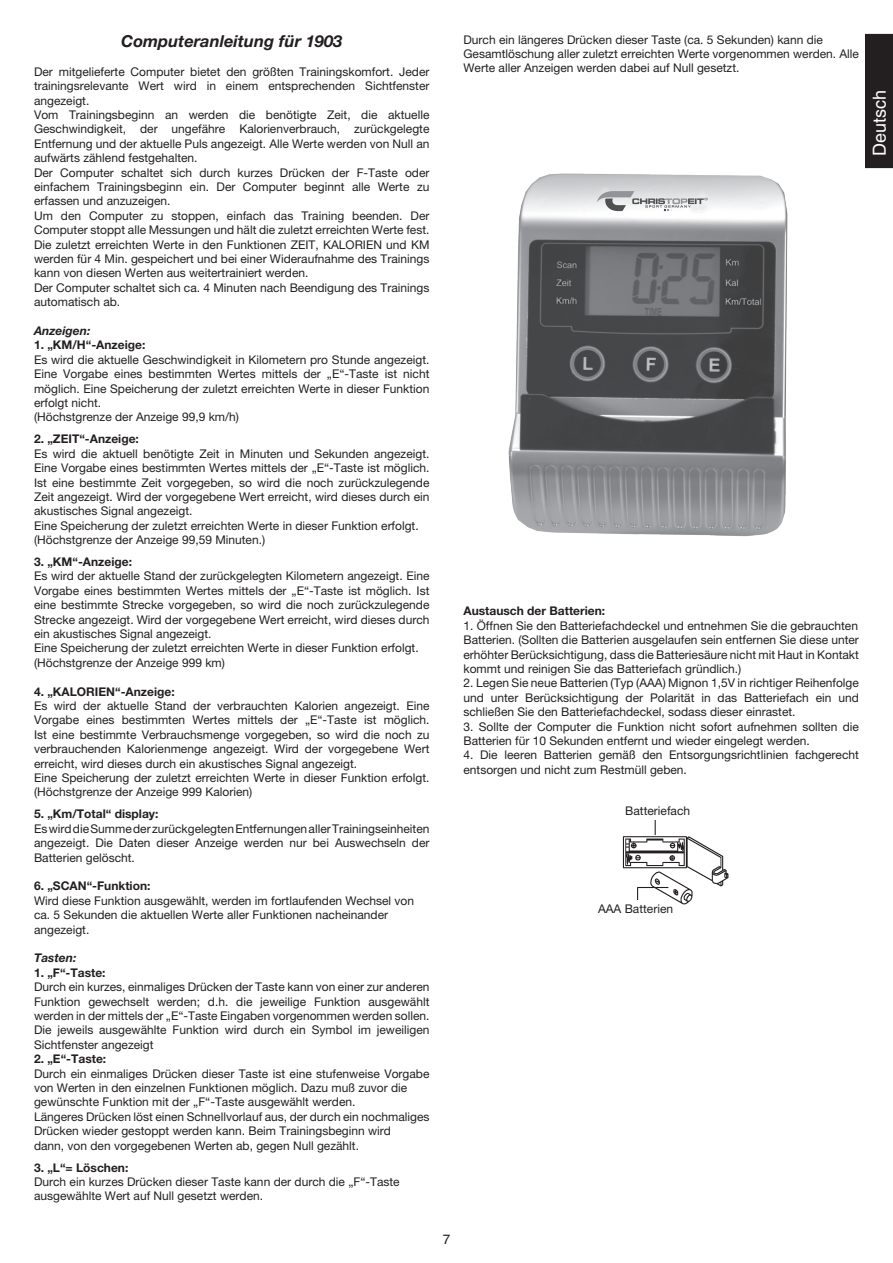
<style>
.page{position:relative;width:893px;height:1263px;background:#fff}
.page>*{position:absolute;margin:0;border:0;box-sizing:border-box;transform-origin:0 0}
.t1{font:18px "Helvetica";color:#fff}
.t2{font:italic 700 16.5px "Helvetica Neue";color:#231f20}
.t3{font:13.5px "Helvetica";color:#231f20}
.t4{font:12px/14.4px "Helvetica Neue";color:#231f20}
.t5{font:700 12px "Helvetica Neue";color:#231f20}
.t6{font:italic 700 12px "Helvetica Neue";color:#231f20}
</style>
<div class="page">
<img style="left:622px;top:820px;width:107px;height:85px">
<div style="left:583px;top:901px;width:88px;height:24px;background:#fff"></div>
<img style="left:508px;top:173px;width:280px;height:364px">
<div style="left:865px;top:34px;width:28px;height:134px;background:#231f20"></div>
<h2 class="t2" style="left:121px;top:31px;width:223px">Computeranleitung für 1903</h2>
<p class="t4" style="left:34px;top:64px;width:397px">Der mitgelieferte Computer bietet den größten Trainingskomfort. Jeder trainingsrelevante Wert wird in einem entsprechenden Sichtfenster angezeigt.<br>Vom Trainingsbeginn an werden die benötigte Zeit, die aktuelle Geschwindigkeit, der ungefähre Kalorienverbrauch, zurückgelegte Entfernung und der aktuelle Puls angezeigt. Alle Werte werden von Null an aufwärts zählend festgehalten.<br>Der Computer schaltet sich durch kurzes Drücken der F-Taste oder einfachem Trainingsbeginn ein. Der Computer beginnt alle Werte zu erfassen und anzuzeigen.<br>Um den Computer zu stoppen, einfach das Training beenden. Der Computer stoppt alle Messungen und hält die zuletzt erreichten Werte fest.<br>Die zuletzt erreichten Werte in den Funktionen ZEIT, KALORIEN und KM werden für 4 Min. gespeichert und bei einer Wideraufnahme des Trainings kann von diesen Werten aus weitertrainiert werden.<br>Der Computer schaltet sich ca. 4 Minuten nach Beendigung des Trainings automatisch ab.</p>
<p class="t6" style="left:34px;top:323px;width:58px">Anzeigen:</p>
<p class="t5" style="left:34px;top:338px;width:113px">1. „KM/H“-Anzeige:</p>
<p class="t4" style="left:34px;top:352px;width:397px">Es wird die aktuelle Geschwindigkeit in Kilometern pro Stunde angezeigt.<br>Eine Vorgabe eines bestimmten Wertes mittels der „E“-Taste ist nicht möglich. Eine Speicherung der zuletzt erreichten Werte in dieser Funktion erfolgt nicht.<br>(Höchstgrenze der Anzeige 99,9 km/h)</p>
<p class="t5" style="left:34px;top:432px;width:106px">2. „ZEIT“-Anzeige:</p>
<p class="t4" style="left:34px;top:446px;width:397px">Es wird die aktuell benötigte Zeit in Minuten und Sekunden angezeigt.<br>Eine Vorgabe eines bestimmten Wertes mittels der „E“-Taste ist möglich.<br>Ist eine bestimmte Zeit vorgegeben, so wird die noch zurückzulegende Zeit angezeigt. Wird der vorgegebene Wert erreicht, wird dieses durch ein akustisches Signal angezeigt.<br>Eine Speicherung der zuletzt erreichten Werte in dieser Funktion erfolgt. (Höchstgrenze der Anzeige 99,59 Minuten.)</p>
<p class="t5" style="left:34px;top:554px;width:99px">3. „KM“-Anzeige:</p>
<p class="t4" style="left:34px;top:569px;width:397px">Es wird der aktuelle Stand der zurückgelegten Kilometern angezeigt. Eine Vorgabe eines bestimmten Wertes mittels der „E“-Taste ist möglich. Ist eine bestimmte Strecke vorgegeben, so wird die noch zurückzulegende Strecke angezeigt. Wird der vorgegebene Wert erreicht, wird dieses durch ein akustisches Signal angezeigt.<br>Eine Speicherung der zuletzt erreichten Werte in dieser Funktion erfolgt. (Höchstgrenze der Anzeige 999 km)</p>
<p class="t5" style="left:34px;top:684px;width:142px">4. „KALORIEN“-Anzeige:</p>
<p class="t4" style="left:34px;top:698px;width:397px">Es wird der aktuelle Stand der verbrauchten Kalorien angezeigt. Eine Vorgabe eines bestimmten Wertes mittels der „E“-Taste ist möglich.<br>Ist eine bestimmte Verbrauchsmenge vorgegeben, so wird die noch zu verbrauchenden Kalorienmenge angezeigt. Wird der vorgegebene Wert erreicht, wird dieses durch ein akustisches Signal angezeigt.<br>Eine Speicherung der zuletzt erreichten Werte in dieser Funktion erfolgt. (Höchstgrenze der Anzeige 999 Kalorien)</p>
<p class="t5" style="left:34px;top:807px;width:126px">5. „Km/Total“ display:</p>
<p class="t4" style="left:34px;top:821px;width:397px;text-align:justify">Es wird die Summe der zurückgelegten Entfernungen aller Trainingseinheiten angezeigt. Die Daten dieser Anzeige werden nur bei Auswechseln der Batterien gelöscht.</p>
<p class="t5" style="left:34px;top:879px;width:118px">6. „SCAN“-Funktion:</p>
<p class="t4" style="left:34px;top:893px;width:382px">Wird diese Funktion ausgewählt, werden im fortlaufenden Wechsel von ca. 5 Sekunden die aktuellen Werte aller Funktionen nacheinander angezeigt.</p>
<p class="t6" style="left:34px;top:951px;width:44px">Tasten:</p>
<p class="t5" style="left:34px;top:965px;width:73px">1. „F“-Taste:</p>
<p class="t4" style="left:34px;top:979px;width:397px;text-align:justify">Durch ein kurzes, einmaliges Drücken der Taste kann von einer zur anderen Funktion gewechselt werden; d.h. die jeweilige Funktion ausgewählt werden in der mittels der „E“-Taste Eingaben vorgenommen werden sollen.<br>Die jeweils ausgewählte Funktion wird durch ein Symbol im jeweiligen Sichtfenster angezeigt</p>
<p class="t5" style="left:34px;top:1051px;width:74px">2. „E“-Taste:</p>
<p class="t4" style="left:34px;top:1066px;width:397px">Durch ein einmaliges Drücken dieser Taste ist eine stufenweise Vorgabe von Werten in den einzelnen Funktionen möglich. Dazu muß zuvor die gewünschte Funktion mit der „F“-Taste ausgewählt werden.<br>Längeres Drücken löst einen Schnellvorlauf aus, der durch ein nochmaliges Drücken wieder gestoppt werden kann. Beim Trainingsbeginn wird<br>dann, von den vorgegebenen Werten ab, gegen Null gezählt.</p>
<p class="t5" style="left:34px;top:1160px;width:96px">3. „L“= Löschen:</p>
<p class="t4" style="left:34px;top:1174px;width:367px">Durch ein kurzes Drücken dieser Taste kann der durch die „F“-Taste ausgewählte Wert auf Null gesetzt werden.</p>
<p class="t4" style="left:463px;top:32px;width:397px">Durch ein längeres Drücken dieser Taste (ca. 5 Sekunden) kann die<br>Gesamtlöschung aller zuletzt erreichten Werte vorgenommen werden. Alle<br>Werte aller Anzeigen werden dabei auf Null gesetzt.</p>
<h1 class="t1" style="left:869px;top:156px;width:68px;rotate:-90deg">Deutsch</h1>
<p class="t5" style="left:463px;top:604px;width:143px">Austausch der Batterien:</p>
<p class="t4" style="left:463px;top:618px;width:397px;text-align:justify">1. Öffnen Sie den Batteriefachdeckel und entnehmen Sie die gebrauchten Batterien. (Sollten die Batterien ausgelaufen sein entfernen Sie diese unter erhöhter Berücksichtigung, dass die Batteriesäure nicht mit Haut in Kontakt kommt und reinigen Sie das Batteriefach gründlich.)</p>
<p class="t4" style="left:463px;top:676px;width:397px;text-align:justify">2. Legen Sie neue Batterien (Typ (AAA) Mignon 1,5V in richtiger Reihenfolge und unter Berücksichtigung der Polarität in das Batteriefach ein und schließen Sie den Batteriefachdeckel, sodass dieser einrastet.</p>
<p class="t4" style="left:463px;top:719px;width:397px">3. Sollte der Computer die Funktion nicht sofort aufnehmen sollten die<br>Batterien für 10 Sekunden entfernt und wieder eingelegt werden.</p>
<p class="t4" style="left:463px;top:748px;width:397px">4. Die leeren Batterien gemäß den Entsorgungsrichtlinien fachgerecht entsorgen und nicht zum Restmüll geben.</p>
<p class="t4" style="left:625px;top:803px;width:66px">Batteriefach</p>
<p class="t4" style="left:598px;top:902px;width:77px">AAA Batterien</p>
<p class="t3" style="left:443px;top:1231px;width:9px">7</p>
</div>
